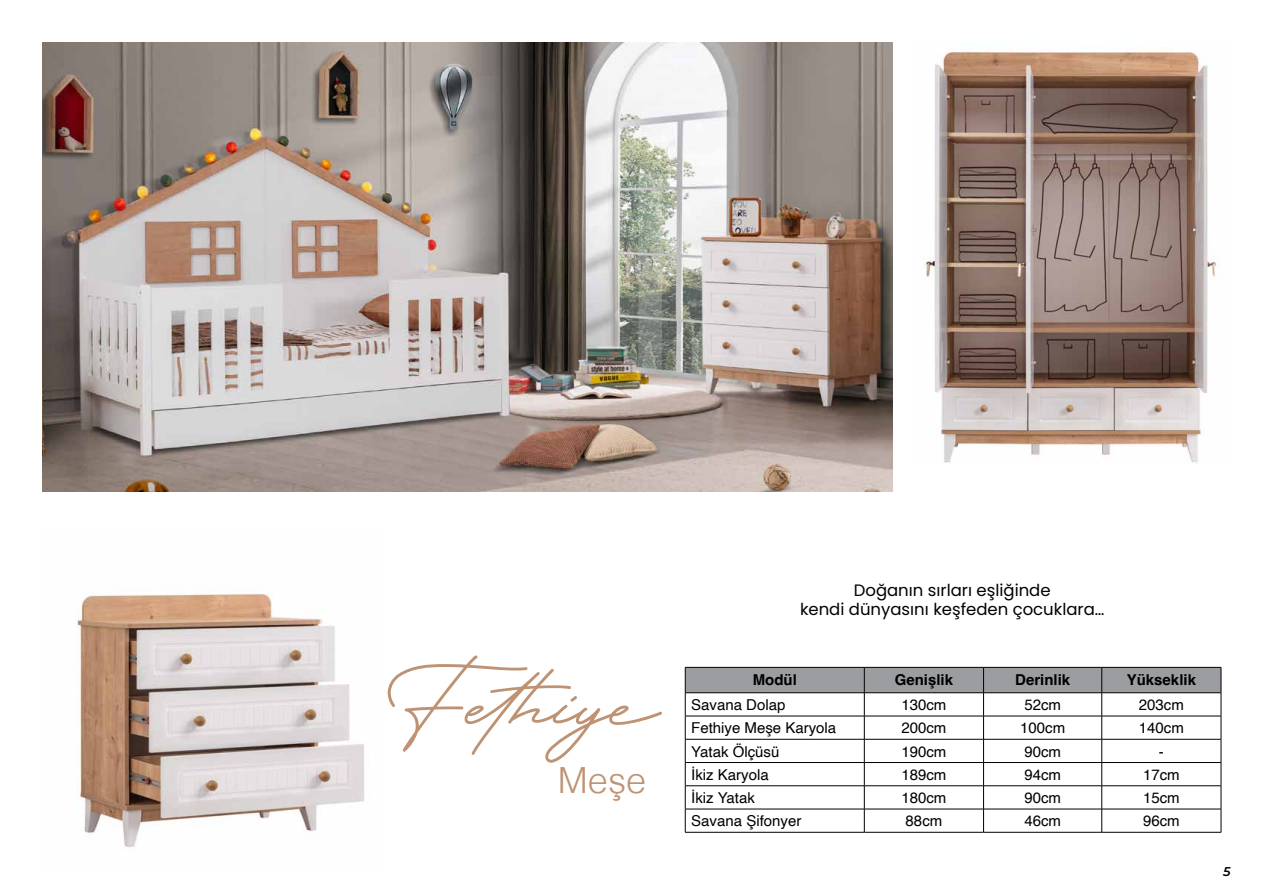
<style>
.page{position:relative;width:1263px;height:893px;background:#fff}
.page>*{position:absolute;margin:0;border:0;box-sizing:border-box;transform-origin:0 0}
.t1{font:97.2px "Bellarina";color:#be9373}
.t2{font:300 36px "Helvetica";color:#be9373}
.t3{font:16.5px/19.8px "Poppins";color:#000;text-align:center}
.t4{font:15px "Helvetica";color:#000}
.t5{font:700 15px "Helvetica";color:#000}
.t6{font:italic 600 12.75px "Montserrat";color:#000}
</style>
<div class="page">
<hr style="left:685px;top:832px;width:179px;height:1px;background:#000">
<hr style="left:864px;top:832px;width:119px;height:1px;background:#000">
<hr style="left:983px;top:832px;width:119px;height:1px;background:#000">
<hr style="left:1102px;top:832px;width:119px;height:1px;background:#000">
<svg style="left:685px;top:667px;width:537px;height:165px"></svg>
<hr style="left:685px;top:692px;width:179px;height:1px;background:#000">
<hr style="left:864px;top:692px;width:119px;height:1px;background:#000">
<hr style="left:983px;top:692px;width:119px;height:1px;background:#000">
<hr style="left:1102px;top:692px;width:119px;height:1px;background:#000">
<img style="left:43px;top:43px;width:849px;height:448px">
<img style="left:923px;top:51px;width:294px;height:412px">
<img style="left:76px;top:593px;width:289px;height:255px">
<h1 class="t1" style="left:383px;top:636px;width:276px">Fethiye</h1>
<h2 class="t2" style="left:558px;top:750px;width:90px">Meşe</h2>
<p class="t3" style="left:800px;top:580px;width:306px">Doğanın sırları eşliğinde<br>kendi dünyasını keşfeden çocuklara…</p>
<p class="t5" style="left:753px;top:670px;width:46px">Modül</p>
<p class="t5" style="left:895px;top:670px;width:60px">Genişlik</p>
<p class="t5" style="left:1015px;top:670px;width:57px">Derinlik</p>
<p class="t5" style="left:1127px;top:670px;width:71px">Yükseklik</p>
<p class="t4" style="left:691px;top:693px;width:96px">Savana Dolap</p>
<p class="t4" style="left:901px;top:693px;width:47px">130cm</p>
<p class="t4" style="left:1024px;top:693px;width:38px">52cm</p>
<p class="t4" style="left:1139px;top:693px;width:47px">203cm</p>
<p class="t4" style="left:691px;top:716px;width:147px">Fethiye Meşe Karyola</p>
<p class="t4" style="left:901px;top:716px;width:47px">200cm</p>
<p class="t4" style="left:1020px;top:716px;width:47px">100cm</p>
<p class="t4" style="left:1139px;top:716px;width:47px">140cm</p>
<p class="t4" style="left:691px;top:740px;width:90px">Yatak Ölçüsü</p>
<p class="t4" style="left:901px;top:740px;width:47px">190cm</p>
<p class="t4" style="left:1024px;top:740px;width:38px">90cm</p>
<p class="t4" style="left:1159px;top:740px;width:6px">-</p>
<p class="t4" style="left:691px;top:763px;width:79px">İkiz Karyola</p>
<p class="t4" style="left:901px;top:763px;width:47px">189cm</p>
<p class="t4" style="left:1024px;top:763px;width:38px">94cm</p>
<p class="t4" style="left:1143px;top:763px;width:38px">17cm</p>
<p class="t4" style="left:691px;top:786px;width:65px">İkiz Yatak</p>
<p class="t4" style="left:901px;top:786px;width:47px">180cm</p>
<p class="t4" style="left:1024px;top:786px;width:38px">90cm</p>
<p class="t4" style="left:1143px;top:786px;width:38px">15cm</p>
<p class="t4" style="left:691px;top:809px;width:112px">Savana Şifonyer</p>
<p class="t4" style="left:906px;top:809px;width:38px">88cm</p>
<p class="t4" style="left:1024px;top:809px;width:38px">46cm</p>
<p class="t4" style="left:1143px;top:809px;width:38px">96cm</p>
<p class="t6" style="left:1223px;top:863px;width:9px">5</p>
</div>
